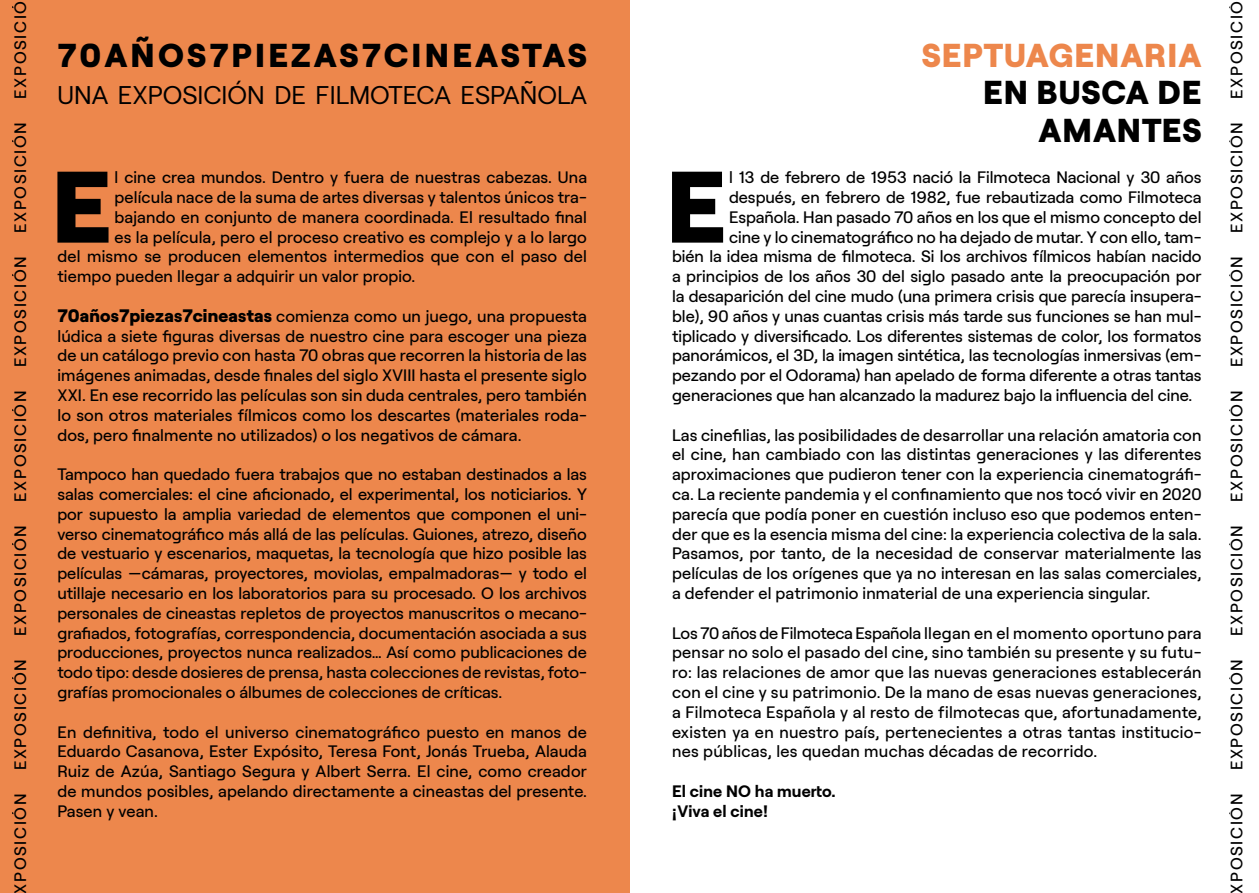
<style>
.page{position:relative;width:1259px;height:893px;background:#fff}
.page>*{position:absolute;margin:0;border:0;box-sizing:border-box;transform-origin:0 0}
.t1{font:800 101.4px "Roobert";color:#000}
.t2{font:800 33px "Roobert";letter-spacing:.085em;color:#000}
.t3{font:800 33px/37.5px "Roobert";letter-spacing:.03em;color:#000;text-align:right}
.t4{font:800 33px "Roobert";letter-spacing:.03em;color:#ed874c}
.t5{font:25.5px "Roobert";color:#000}
.t6{font:500 16.5px/19.8px "Roobert";color:#000;text-align:justify}
.t7{font:500 16.5px "Roobert";letter-spacing:.1em;color:#000}
.t8{font:700 16.5px/19.8px "Roobert";letter-spacing:.01em;color:#000}
.s1{font-weight:800;font-size:18px}
</style>
<div class="page">
<div style="left:0;top:0;width:629px;height:893px;background:#ed874c"></div>
<p class="t7" style="left:8px;top:99px;width:99px;rotate:-90deg">EXPOSICIÓ</p>
<p class="t7" style="left:8px;top:233px;width:112px;rotate:-90deg">EXPOSICIÓN</p>
<p class="t7" style="left:8px;top:367px;width:112px;rotate:-90deg">EXPOSICIÓN</p>
<p class="t7" style="left:8px;top:502px;width:112px;rotate:-90deg">EXPOSICIÓN</p>
<p class="t7" style="left:8px;top:636px;width:112px;rotate:-90deg">EXPOSICIÓN</p>
<p class="t7" style="left:8px;top:770px;width:112px;rotate:-90deg">EXPOSICIÓN</p>
<p class="t7" style="left:8px;top:893px;width:101px;rotate:-90deg">XPOSICIÓN</p>
<h2 class="t2" style="left:57px;top:29px;width:531px">70AÑOS7PIEZAS7CINEASTAS</h2>
<h3 class="t5" style="left:57px;top:76px;width:531px">UNA EXPOSICIÓN DE FILMOTECA ESPAÑOLA</h3>
<h1 class="t1" style="left:51px;top:127px;width:62px">E</h1>
<p class="t6" style="left:114px;top:166px;width:474px">l cine crea mundos. Dentro y fuera de nuestras cabezas. Una</p>
<p class="t6" style="left:114px;top:186px;width:474px">película nace de la suma de artes diversas y talentos únicos tra-</p>
<p class="t6" style="left:114px;top:206px;width:474px">bajando en conjunto de manera coordinada. El resultado final</p>
<p class="t6" style="left:114px;top:226px;width:474px">es la película, pero el proceso creativo es complejo y a lo largo</p>
<p class="t6" style="left:57px;top:245px;width:531px">del mismo se producen elementos intermedios que con el paso del</p>
<p class="t6" style="left:57px;top:265px;width:359px">tiempo pueden llegar a adquirir un valor propio.</p>
<p class="t6" style="left:57px;top:305px;width:531px"><span class="s1">70años7piezas7cineastas</span> comienza como un juego, una propuesta lúdica a siete figuras diversas de nuestro cine para escoger una pieza de un catálogo previo con hasta 70 obras que recorren la historia de las imágenes animadas, desde finales del siglo XVIII hasta el presente siglo XXI. En ese recorrido las películas son sin duda centrales, pero también lo son otros materiales fílmicos como los descartes (materiales roda&shy;dos, pero finalmente no utilizados) o los negativos de cámara.</p>
<p class="t6" style="left:57px;top:463px;width:531px">Tampoco han quedado fuera trabajos que no estaban destinados a las salas comerciales: el cine aficionado, el experimental, los noticiarios. Y por supuesto la amplia variedad de elementos que componen el uni&shy;verso cinematográfico más allá de las películas. Guiones, atrezo, diseño de vestuario y escenarios, maquetas, la tecnología que hizo posible las películas —cámaras, proyectores, moviolas, empalmadoras— y todo el utillaje necesario en los laboratorios para su procesado. O los archivos personales de cineastas repletos de proyectos manuscritos o mecano&shy;grafiados, fotografías, correspondencia, documentación asociada a sus producciones, proyectos nunca realizados… Así como publicaciones de todo tipo: desde dosieres de prensa, hasta colecciones de revistas, foto&shy;grafías promocionales o álbumes de colecciones de críticas.</p>
<p class="t6" style="left:57px;top:721px;width:531px">En definitiva, todo el universo cinematográfico puesto en manos de Eduardo Casanova, Ester Expósito, Teresa Font, Jonás Trueba, Alauda Ruiz de Azúa, Santiago Segura y Albert Serra. El cine, como creador de mundos posibles, apelando directamente a cineastas del presente.<br>Pasen y vean.</p>
<h2 class="t4" style="left:922px;top:29px;width:281px">SEPTUAGENARIA</h2>
<h2 class="t3" style="left:983px;top:71px;width:220px">EN BUSCA DE<br>AMANTES</h2>
<h1 class="t1" style="left:666px;top:127px;width:62px">E</h1>
<p class="t6" style="left:729px;top:166px;width:474px">l 13 de febrero de 1953 nació la Filmoteca Nacional y 30 años</p>
<p class="t6" style="left:729px;top:186px;width:474px">después, en febrero de 1982, fue rebautizada como Filmoteca</p>
<p class="t6" style="left:729px;top:206px;width:474px">Española. Han pasado 70 años en los que el mismo concepto del</p>
<p class="t6" style="left:729px;top:226px;width:474px">cine y lo cinematográfico no ha dejado de mutar. Y con ello, tam-</p>
<p class="t6" style="left:672px;top:245px;width:531px">bién la idea misma de filmoteca. Si los archivos fílmicos habían nacido</p>
<p class="t6" style="left:672px;top:265px;width:531px">a principios de los años 30 del siglo pasado ante la preocupación por</p>
<p class="t6" style="left:672px;top:285px;width:531px">la desaparición del cine mudo (una primera crisis que parecía insupera-</p>
<p class="t6" style="left:672px;top:305px;width:531px">ble), 90 años y unas cuantas crisis más tarde sus funciones se han mul-</p>
<p class="t6" style="left:672px;top:325px;width:531px">tiplicado y diversificado. Los diferentes sistemas de color, los formatos</p>
<p class="t6" style="left:672px;top:344px;width:531px">panorámicos, el 3D, la imagen sintética, las tecnologías inmersivas (em-</p>
<p class="t6" style="left:672px;top:364px;width:531px">pezando por el Odorama) han apelado de forma diferente a otras tantas</p>
<p class="t6" style="left:672px;top:384px;width:521px">generaciones que han alcanzado la madurez bajo la influencia del cine.</p>
<p class="t6" style="left:672px;top:424px;width:531px">Las cinefilias, las posibilidades de desarrollar una relación amatoria con el cine, han cambiado con las distintas generaciones y las diferentes aproximaciones que pudieron tener con la experiencia cinematográfi&shy;ca. La reciente pandemia y el confinamiento que nos tocó vivir en 2020 parecía que podía poner en cuestión incluso eso que podemos enten&shy;der que es la esencia misma del cine: la experiencia colectiva de la sala.<br>Pasamos, por tanto, de la necesidad de conservar materialmente las películas de los orígenes que ya no interesan en las salas comerciales, a defender el patrimonio inmaterial de una experiencia singular.</p>
<p class="t6" style="left:672px;top:622px;width:531px">Los 70 años de Filmoteca Española llegan en el momento oportuno para pensar no solo el pasado del cine, sino también su presente y su futu&shy;ro: las relaciones de amor que las nuevas generaciones establecerán con el cine y su patrimonio. De la mano de esas nuevas generaciones, a Filmoteca Española y al resto de filmotecas que, afortunadamente, existen ya en nuestro país, pertenecientes a otras tantas institucio&shy;nes públicas, les quedan muchas décadas de recorrido.</p>
<p class="t8" style="left:672px;top:780px;width:165px">El cine NO ha muerto. ¡Viva el cine!</p>
<p class="t7" style="left:1224px;top:99px;width:99px;rotate:-90deg">EXPOSICIÓ</p>
<p class="t7" style="left:1224px;top:233px;width:112px;rotate:-90deg">EXPOSICIÓN</p>
<p class="t7" style="left:1224px;top:367px;width:112px;rotate:-90deg">EXPOSICIÓN</p>
<p class="t7" style="left:1224px;top:502px;width:112px;rotate:-90deg">EXPOSICIÓN</p>
<p class="t7" style="left:1224px;top:636px;width:112px;rotate:-90deg">EXPOSICIÓN</p>
<p class="t7" style="left:1224px;top:770px;width:112px;rotate:-90deg">EXPOSICIÓN</p>
<p class="t7" style="left:1224px;top:893px;width:101px;rotate:-90deg">XPOSICIÓN</p>
</div>
